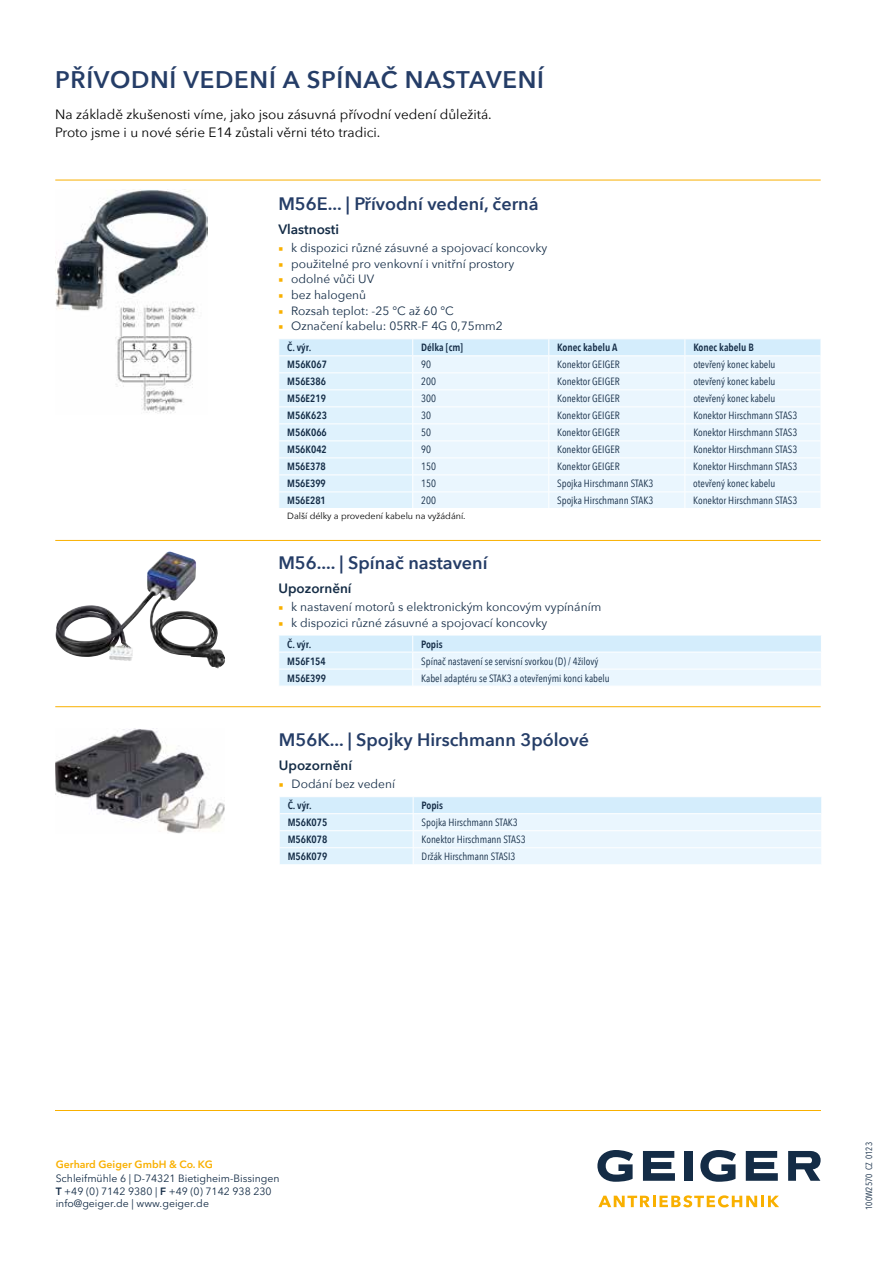
<style>
.page{position:relative;width:893px;height:1263px;background:#fff}
.page>*{position:absolute;margin:0;border:0;box-sizing:border-box;transform-origin:0 0}
.t1{font:600 24px "Avenir Next";letter-spacing:.03em;color:#253d67}
.t2{font:600 18px "Avenir Next";color:#253d67}
.t3{font:13.5px/18px "Avenir Next";color:#000}
.t4{font:600 13.5px "Avenir Next";color:#142c46}
.t5{font:12px "Avenir Next";color:#142c46}
.t6{font:10.5px "Avenir Next Condensed";color:#142c46}
.t7{font:600 10.5px "Avenir Next Condensed";color:#142c46}
.t8{font:10.5px/13.5px "Avenir Next";color:#142c46}
.t9{font:600 10.5px "Avenir Next";color:#f9b000}
.t10{font:9px "Avenir Next";color:#000}
.t11{font:9px "Avenir Next Condensed";color:#142c46}
.s1{font-family:"Minion Pro";color:#f9b000}
.s2{font-weight:600}
</style>
<div class="page">
<hr style="left:55px;top:1110px;width:766px;height:1px;background:#f9b000">
<svg style="left:643px;top:1151px;width:32px;height:30px"></svg>
<div style="left:685px;top:1151px;width:8px;height:30px;background:#142c46"></div>
<svg style="left:746px;top:1151px;width:32px;height:30px"></svg>
<svg style="left:788px;top:1151px;width:33px;height:30px"></svg>
<svg style="left:597px;top:1150px;width:36px;height:32px"></svg>
<svg style="left:700px;top:1150px;width:36px;height:32px"></svg>
<svg style="left:598px;top:1195px;width:181px;height:12px"></svg>
<svg style="left:279px;top:339px;width:542px;height:169px;background:#e6f4fd"></svg>
<img style="left:55px;top:552px;width:113px;height:109px">
<img style="left:55px;top:728px;width:170px;height:105px">
<svg style="left:279px;top:635px;width:542px;height:51px;background:#e2f3fd"></svg>
<svg style="left:279px;top:797px;width:543px;height:67px;background:#e3f3fd"></svg>
<hr style="left:55px;top:180px;width:766px;height:1px;background:#f9b000">
<hr style="left:55px;top:540px;width:766px;height:1px;background:#f9b000">
<hr style="left:55px;top:706px;width:766px;height:1px;background:#f9b000">
<img style="left:55px;top:189px;width:153px;height:224px">
<h1 class="t1" style="left:55px;top:59px;width:490px">PŘÍVODNÍ VEDENÍ A SPÍNAČ NASTAVENÍ</h1>
<p class="t3" style="left:55px;top:104px;width:438px">Na základě zkušenosti víme, jako jsou zásuvná přívodní vedení důležitá.<br>Proto jsme i u nové série E14 zůstali věrni této tradici.</p>
<h2 class="t2" style="left:278px;top:189px;width:262px">M56E... | Přívodní vedení, černá</h2>
<p class="t4" style="left:278px;top:218px;width:62px">Vlastnosti</p>
<p class="t5" style="left:278px;top:238px;width:270px"><span class="s1">■</span> k dispozici různé zásuvné a spojovací koncovky</p>
<p class="t5" style="left:278px;top:253px;width:237px"><span class="s1">■</span> použitelné pro venkovní i vnitřní prostory</p>
<p class="t5" style="left:278px;top:269px;width:97px"><span class="s1">■</span> odolné vůči UV</p>
<p class="t5" style="left:278px;top:285px;width:89px"><span class="s1">■</span> bez halogenů</p>
<p class="t5" style="left:278px;top:300px;width:177px"><span class="s1">■</span> Rozsah teplot: -25 °C až 60 °C</p>
<p class="t5" style="left:278px;top:316px;width:226px"><span class="s1">■</span> Označení kabelu: 05RR-F 4G 0,75mm2</p>
<p class="t7" style="left:287px;top:338px;width:26px">Č. výr.</p>
<p class="t7" style="left:421px;top:338px;width:43px">Délka [cm]</p>
<p class="t7" style="left:557px;top:338px;width:62px">Konec kabelu A</p>
<p class="t7" style="left:693px;top:338px;width:62px">Konec kabelu B</p>
<p class="t7" style="left:287px;top:356px;width:41px">M56K067</p>
<p class="t6" style="left:421px;top:356px;width:11px">90</p>
<p class="t6" style="left:557px;top:356px;width:64px">Konektor GEIGER</p>
<p class="t6" style="left:693px;top:356px;width:84px">otevřený konec kabelu</p>
<p class="t7" style="left:287px;top:373px;width:40px">M56E386</p>
<p class="t6" style="left:421px;top:373px;width:16px">200</p>
<p class="t6" style="left:557px;top:373px;width:64px">Konektor GEIGER</p>
<p class="t6" style="left:693px;top:373px;width:84px">otevřený konec kabelu</p>
<p class="t7" style="left:287px;top:390px;width:40px">M56E219</p>
<p class="t6" style="left:421px;top:390px;width:16px">300</p>
<p class="t6" style="left:557px;top:390px;width:64px">Konektor GEIGER</p>
<p class="t6" style="left:693px;top:390px;width:84px">otevřený konec kabelu</p>
<p class="t7" style="left:287px;top:406px;width:41px">M56K623</p>
<p class="t6" style="left:421px;top:407px;width:11px">30</p>
<p class="t6" style="left:557px;top:407px;width:64px">Konektor GEIGER</p>
<p class="t6" style="left:693px;top:407px;width:106px">Konektor Hirschmann STAS3</p>
<p class="t7" style="left:287px;top:423px;width:41px">M56K066</p>
<p class="t6" style="left:421px;top:424px;width:11px">50</p>
<p class="t6" style="left:557px;top:424px;width:64px">Konektor GEIGER</p>
<p class="t6" style="left:693px;top:424px;width:106px">Konektor Hirschmann STAS3</p>
<p class="t7" style="left:287px;top:440px;width:41px">M56K042</p>
<p class="t6" style="left:421px;top:441px;width:11px">90</p>
<p class="t6" style="left:557px;top:441px;width:64px">Konektor GEIGER</p>
<p class="t6" style="left:693px;top:441px;width:106px">Konektor Hirschmann STAS3</p>
<p class="t7" style="left:287px;top:457px;width:40px">M56E378</p>
<p class="t6" style="left:421px;top:458px;width:16px">150</p>
<p class="t6" style="left:557px;top:458px;width:64px">Konektor GEIGER</p>
<p class="t6" style="left:693px;top:458px;width:106px">Konektor Hirschmann STAS3</p>
<p class="t7" style="left:287px;top:474px;width:40px">M56E399</p>
<p class="t6" style="left:421px;top:475px;width:16px">150</p>
<p class="t6" style="left:557px;top:475px;width:98px">Spojka Hirschmann STAK3</p>
<p class="t6" style="left:693px;top:475px;width:84px">otevřený konec kabelu</p>
<p class="t7" style="left:287px;top:491px;width:40px">M56E281</p>
<p class="t6" style="left:421px;top:492px;width:16px">200</p>
<p class="t6" style="left:557px;top:492px;width:98px">Spojka Hirschmann STAK3</p>
<p class="t6" style="left:693px;top:492px;width:106px">Konektor Hirschmann STAS3</p>
<p class="t10" style="left:287px;top:508px;width:180px">Další délky a provedení kabelu na vyžádání.</p>
<h2 class="t2" style="left:278px;top:547px;width:211px">M56.... | Spínač nastavení</h2>
<p class="t4" style="left:278px;top:577px;width:75px">Upozornění</p>
<p class="t5" style="left:278px;top:597px;width:324px"><span class="s1">■</span> k nastavení motorů s elektronickým koncovým vypínáním</p>
<p class="t5" style="left:278px;top:612px;width:270px"><span class="s1">■</span> k dispozici různé zásuvné a spojovací koncovky</p>
<p class="t7" style="left:287px;top:635px;width:26px">Č. výr.</p>
<p class="t7" style="left:421px;top:635px;width:23px">Popis</p>
<p class="t7" style="left:287px;top:652px;width:40px">M56F154</p>
<p class="t6" style="left:421px;top:652px;width:179px">Spínač nastavení se servisní svorkou (D) / 4žilový</p>
<p class="t7" style="left:287px;top:669px;width:40px">M56E399</p>
<p class="t6" style="left:421px;top:669px;width:190px">Kabel adaptéru se STAK3 a otevřenými konci kabelu</p>
<h2 class="t2" style="left:279px;top:725px;width:312px">M56K... | Spojky Hirschmann 3pólové</h2>
<p class="t4" style="left:279px;top:754px;width:75px">Upozornění</p>
<p class="t5" style="left:279px;top:774px;width:118px"><span class="s1">■</span> Dodání bez vedení</p>
<p class="t7" style="left:288px;top:796px;width:26px">Č. výr.</p>
<p class="t7" style="left:422px;top:796px;width:23px">Popis</p>
<p class="t7" style="left:288px;top:813px;width:41px">M56K075</p>
<p class="t6" style="left:422px;top:813px;width:98px">Spojka Hirschmann STAK3</p>
<p class="t7" style="left:288px;top:830px;width:41px">M56K078</p>
<p class="t6" style="left:422px;top:830px;width:106px">Konektor Hirschmann STAS3</p>
<p class="t7" style="left:288px;top:847px;width:41px">M56K079</p>
<p class="t6" style="left:422px;top:847px;width:95px">Držák Hirschmann STASI3</p>
<p class="t9" style="left:56px;top:1155px;width:159px">Gerhard Geiger GmbH &amp; Co. KG</p>
<p class="t8" style="left:56px;top:1171px;width:225px">Schleifmühle 6 | D-74321 Bietigheim-Bissingen<br><span class="s2">T</span> +49 (0) 7142 9380 | <span class="s2">F</span> +49 (0) 7142 938 230</p>
<p class="t8" style="left:56px;top:1196px;width:155px">info@geiger.de | www.geiger.de</p>
<p class="t11" style="left:861px;top:1210px;width:69px;rotate:-90deg">100W2570 CZ 0123</p>
</div>
